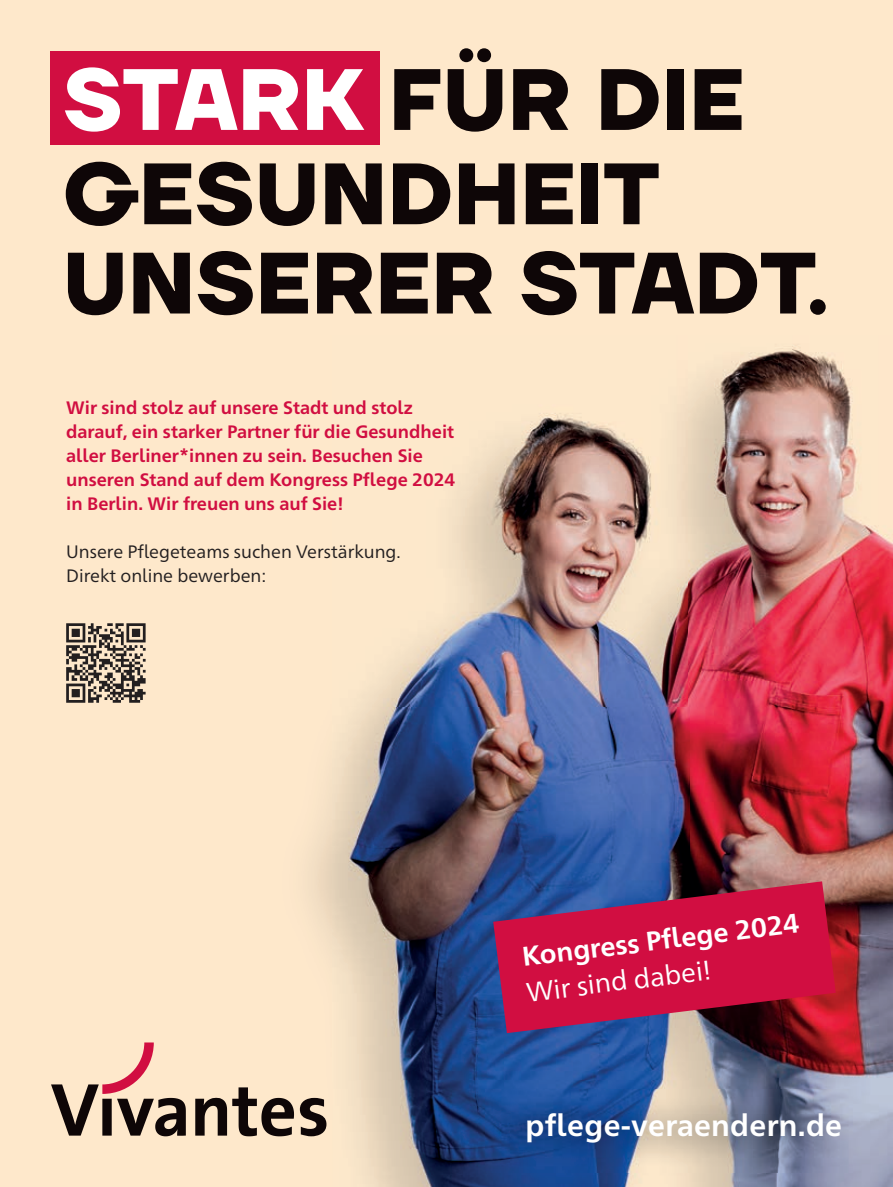
<style>
.page{position:relative;width:893px;height:1187px;background:#fff}
.page>*{position:absolute;margin:0;border:0;box-sizing:border-box;transform-origin:0 0}
.t1{font:700 86.85px/91.8px "TT Firs Neue";color:#0e0607}
.t2{font:700 30px "Frutiger Neue 1450 Pro";letter-spacing:.01em;color:#fff}
.t3{font:700 27px "Frutiger Neue 1450 Pro";color:#fff}
.t4{font:27px "Frutiger Neue 1450 Pro";color:#fff}
.t5{font:700 18px/24px "Frutiger Neue 1450 Pro";color:#d10e41}
.t6{font:18px/24px "Frutiger Neue 1450 Pro";color:#231f20}
.s1{color:#fff}
</style>
<div class="page">
<div style="left:0;top:0;width:893px;height:1186px;background:#fee8cb"></div>
<img style="left:277px;top:346px;width:616px;height:840px">
<div style="left:50px;top:52px;width:330px;height:93px;background:#d10e41"></div>
<svg style="left:66px;top:623px;width:80px;height:79px"></svg>
<img style="left:485px;top:1088px;width:368px;height:84px">
<svg style="left:493px;top:881px;width:343px;height:152px;background:#aa1c4c"></svg>
<svg style="left:195px;top:1087px;width:99px;height:49px"></svg>
<svg style="left:300px;top:1097px;width:26px;height:39px"></svg>
<svg style="left:51px;top:1042px;width:135px;height:94px"></svg>
<h1 class="t1" style="left:63px;top:54px;width:767px"><span class="s1">STARK</span> FÜR DIE<br>GESUNDHEIT<br>UNSERER STADT.</h1>
<p class="t5" style="left:66px;top:394px;width:391px">Wir sind stolz auf unsere Stadt und stolz darauf, ein starker Partner für die Gesundheit aller Berliner*innen zu sein. Besuchen Sie unseren Stand auf dem Kongress Pflege 2024 in Berlin. Wir freuen uns auf Sie!</p>
<p class="t6" style="left:66px;top:538px;width:336px">Unsere Pflegeteams suchen Verstärkung.<br>Direkt online bewerben:</p>
<h3 class="t3" style="left:520px;top:937px;width:280px;rotate:-7deg">Kongress Pfl ege 2024</h3>
<h3 class="t4" style="left:524px;top:972px;width:187px;rotate:-7deg">Wir sind dabei!</h3>
<h2 class="t2" style="left:526px;top:1103px;width:318px">pflege-veraendern.de</h2>
</div>
